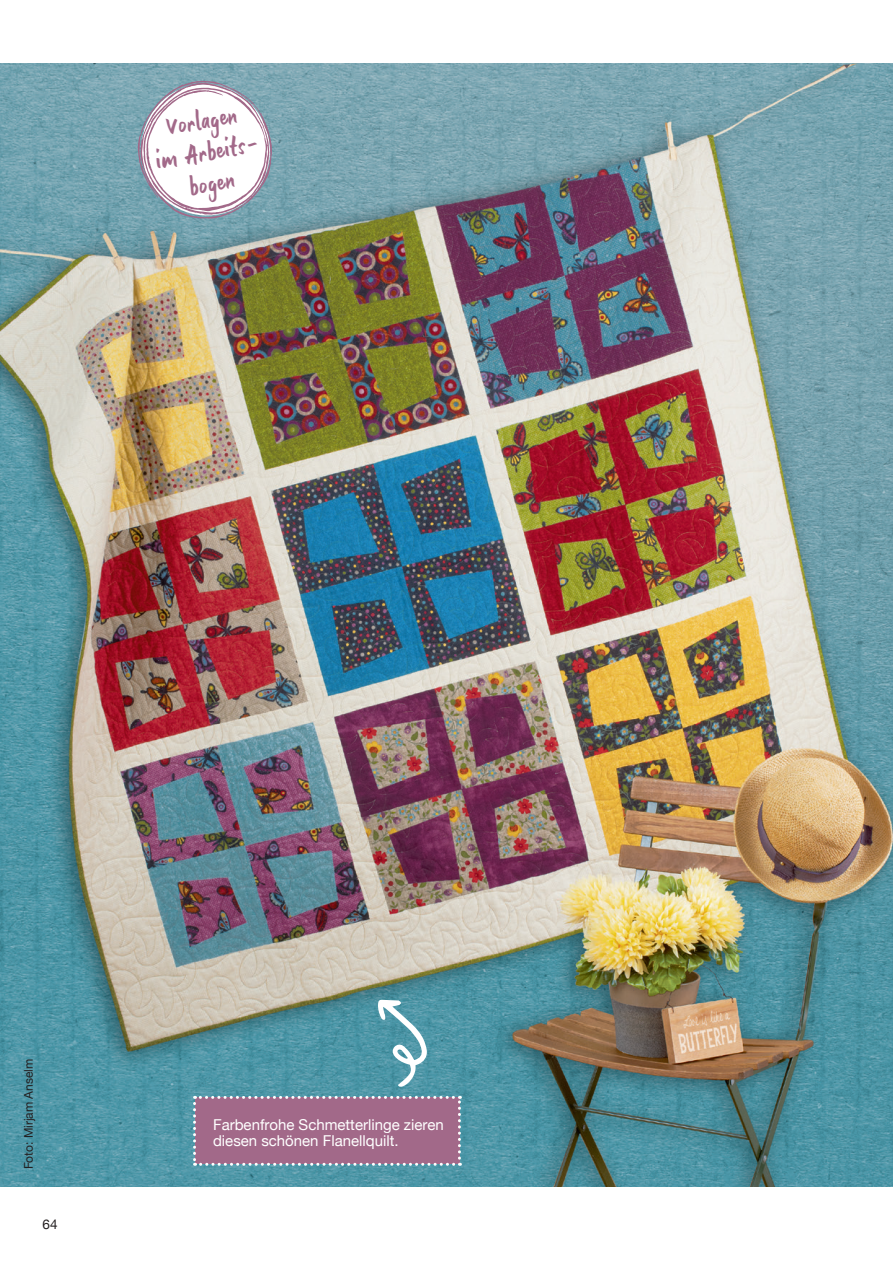
<style>
.page{position:relative;width:893px;height:1263px;background:#fff}
.page>*{position:absolute;margin:0;border:0;box-sizing:border-box;transform-origin:0 0}
.t1{font:28.5px/31.5px "Gultan Bonte";color:#a26989;text-align:center}
.t2{font:15px/16.2px "Helvetica Neue";color:#fff}
.t3{font:13.5px "Helvetica Neue";color:#231f20}
.t4{font:12px "Helvetica Neue";color:#231f20}
</style>
<div class="page">
<img style="left:0;top:64px;width:893px;height:1122px">
<svg style="left:133px;top:76px;width:145px;height:148px"></svg>
<svg style="left:193px;top:1096px;width:268px;height:70px;background:#a2708e"></svg>
<svg style="left:378px;top:999px;width:50px;height:88px"></svg>
<h1 class="t1" style="left:149px;top:115px;width:108px;rotate:-9deg">Vorlagen<br>im Arbeits&shy;bogen</h1>
<p class="t4" style="left:20px;top:1169px;width:112px;rotate:-90deg">Foto: Mirjam Anselm</p>
<p class="t3" style="left:43px;top:1214px;width:17px">64</p>
<p class="t2" style="left:213px;top:1117px;width:232px">Farbenfrohe Schmetterlinge zieren diesen schönen Flanellquilt.</p>
</div>
